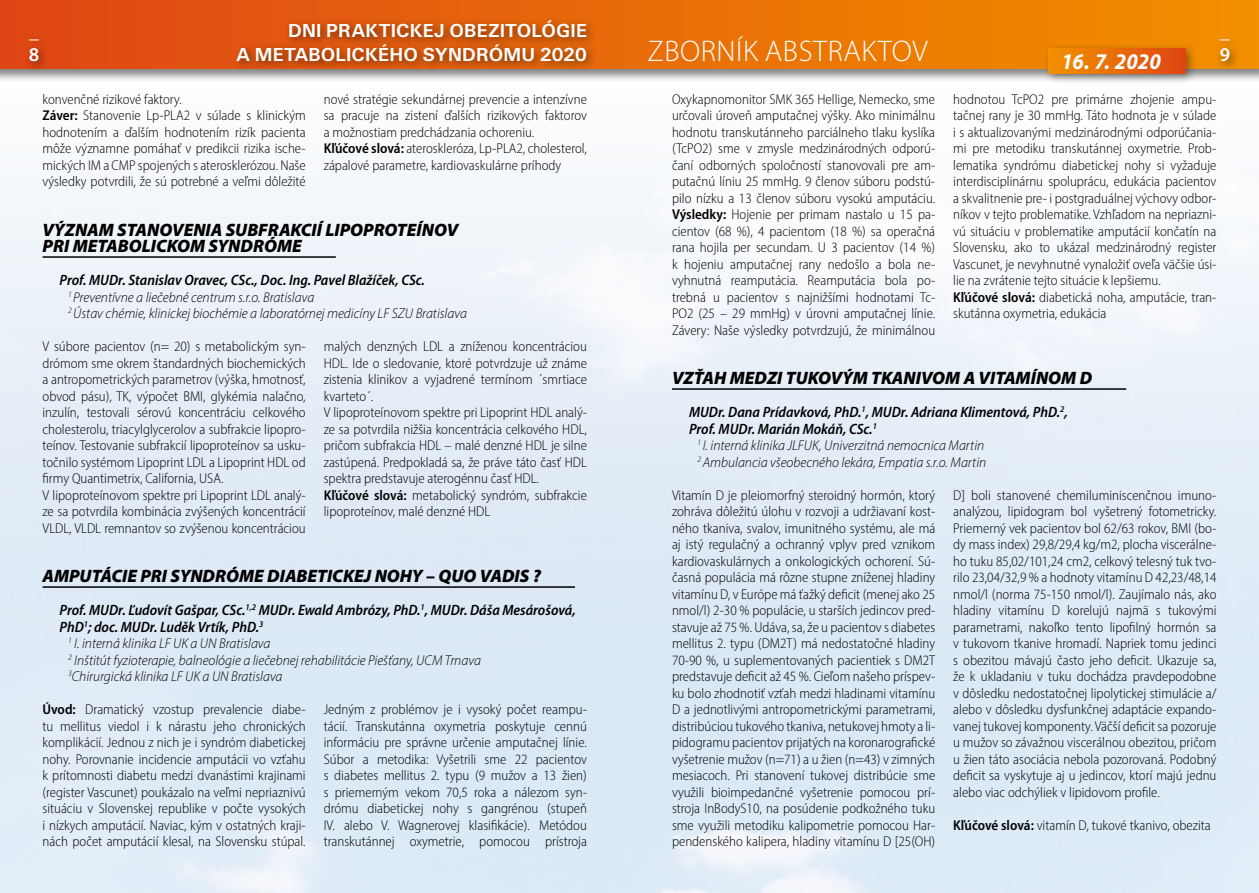
<style>
.page{position:relative;width:1259px;height:893px;background:#fff}
.page>*{position:absolute;margin:0;border:0;box-sizing:border-box;transform-origin:0 0}
.t1{font:300 30px "Myriad Pro";letter-spacing:.02em;color:#fff}
.t2{font:italic 700 semi-condensed 22.5px "Myriad Pro";color:#fff}
.t3{font:700 19.5px/23.4px "U001 DOT";letter-spacing:.04em;color:#fff;text-align:right}
.t4{font:600 19.5px/23.4px "Myriad Pro";color:#fff}
.t5{font:italic 900 18px/16.5px "Myriad Pro";color:#000}
.t6{font:italic 600 semi-condensed 15px/16.5px "Myriad Pro";color:#000}
.t7{font:300 semi-condensed 14.25px/16.5px "Myriad Pro";color:#000;text-align:justify}
.t8{font:italic 300 14.25px/16.5px "Myriad Pro";color:#000}
.s1{font-weight:600}
</style>
<div class="page">
<div style="left:0;top:0;width:1259px;height:82px;background:#000;opacity:.5"></div>
<div style="left:0;top:0;width:1259px;height:68px;background:linear-gradient(to right,#de4615,#f29000)"></div>
<div style="left:231px;top:15px;width:367px;height:56px;background:#000;opacity:.5"></div>
<div style="left:24px;top:34px;width:25px;height:38px;background:#000;opacity:.5"></div>
<div style="left:1215px;top:34px;width:25px;height:38px;background:#000;opacity:.5"></div>
<hr style="left:672px;top:388px;width:454px;height:2px;background:#000">
<hr style="left:43px;top:256px;width:293px;height:2px;background:#000">
<hr style="left:43px;top:586px;width:532px;height:2px;background:#000">
<div style="left:1043px;top:42px;width:154px;height:43px;background:#000;opacity:.4"></div>
<div style="left:1049px;top:48px;width:136px;height:26px;background:linear-gradient(to right,#f39100,#de4715)"></div>
<h3 class="t3" style="left:236px;top:19px;width:352px">DNI PRAKTICKEJ OBEZITOLÓGIE<br>A METABOLICKÉHO SYNDRÓMU 2020</h3>
<h1 class="t1" style="left:647px;top:33px;width:282px">ZBORNÍK ABSTRAKTOV</h1>
<h3 class="t4" style="left:29px;top:19px;width:12px">_<br>8</h3>
<h3 class="t4" style="left:1220px;top:19px;width:11px">_</h3>
<h3 class="t4" style="left:1219px;top:42px;width:12px">9</h3>
<h2 class="t2" style="left:1061px;top:47px;width:101px">16. 7. 2020</h2>
<p class="t7" style="left:43px;top:90px;width:265px;text-align:left">konvenčné rizikové faktory.<br><span class="s1">Záver:</span> Stanovenie Lp-PLA2 v súlade s klinickým hodnotením a ďalším hodnotením rizík pacienta môže významne pomáhať v predikcii rizika ische&shy;mických IM a CMP spojených s aterosklerózou. Naše výsledky potvrdili, že sú potrebné a veľmi dôležité</p>
<p class="t7" style="left:324px;top:90px;width:265px;text-align:left">nové stratégie sekundárnej prevencie a intenzívne sa pracuje na zistení ďalších rizikových faktorov a možnostiam predchádzania ochoreniu.<br><span class="s1">Kľúčové slová:</span> ateroskleróza, Lp-PLA2, cholesterol, zápalové parametre, kardiovaskulárne príhody</p>
<p class="t5" style="left:43px;top:220px;width:417px">VÝZNAM STANOVENIA SUBFRAKCIÍ LIPOPROTEÍNOV<br>PRI METABOLICKOM SYNDRÓME</p>
<p class="t6" style="left:60px;top:271px;width:367px">Prof. MUDr. Stanislav Oravec, CSc., Doc. Ing. Pavel Blažíček, CSc.</p>
<p class="t8" style="left:68px;top:288px;width:400px"><sup>1</sup> Preventívne a liečebné centrum s.r.o. Bratislava<br><sup>2</sup> Ústav chémie, klinickej biochémie a laboratórnej medicíny LF SZU Bratislava</p>
<p class="t7" style="left:43px;top:338px;width:265px;text-align:left">V súbore pacientov (n= 20) s metabolickým syn&shy;drómom sme okrem štandardných biochemických a antropometrických parametrov (výška, hmotnosť, obvod pásu), TK, výpočet BMI, glykémia nalačno, inzulín, testovali sérovú koncentráciu celkového cholesterolu, triacylglycerolov a subfrakcie lipopro&shy;teínov. Testovanie subfrakcií lipoproteínov sa usku&shy;točnilo systémom Lipoprint LDL a Lipoprint HDL od firmy Quantimetrix, California, USA.<br>V lipoproteínovom spektre pri Lipoprint LDL analý&shy;ze sa potvrdila kombinácia zvýšených koncentrácií VLDL, VLDL remnantov so zvýšenou koncentráciou</p>
<p class="t7" style="left:324px;top:338px;width:265px;text-align:left">malých denzných LDL a zníženou koncentráciou HDL. Ide o sledovanie, ktoré potvrdzuje už známe zistenia klinikov a vyjadrené termínom ´smrtiace kvarteto´.<br>V lipoproteínovom spektre pri Lipoprint HDL analý&shy;ze sa potvrdila nižšia koncentrácia celkového HDL, pričom subfrakcia HDL – malé denzné HDL je silne zastúpená. Predpokladá sa, že práve táto časť HDL spektra predstavuje aterogénnu časť HDL.<br><span class="s1">Kľúčové slová:</span> metabolický syndróm, subfrakcie lipoproteínov, malé denzné HDL</p>
<p class="t5" style="left:43px;top:567px;width:500px">AMPUTÁCIE PRI SYNDRÓME DIABETICKEJ NOHY – QUO VADIS ?</p>
<p class="t6" style="left:60px;top:601px;width:518px">Prof. MUDr. Ľudovít Gašpar, CSc.<sup>1,2</sup> MUDr. Ewald Ambrózy, PhD.<sup>1</sup>, MUDr. Dáša Mesárošová,<br>PhD<sup>1</sup>; doc. MUDr. Luděk Vrtík, PhD.<sup>3</sup></p>
<p class="t8" style="left:68px;top:635px;width:414px"><sup>1</sup> I. interná klinika LF UK a UN Bratislava<br><sup>2</sup> Inštitút fyzioterapie, balneológie a liečebnej rehabilitácie Piešťany, UCM Trnava<br><sup>3</sup>Chirurgická klinika LF UK a UN Bratislava</p>
<p class="t7" style="left:43px;top:701px;width:265px"><span class="s1">Úvod:</span> Dramatický vzostup prevalencie diabe&shy;tu mellitus viedol i k nárastu jeho chronických komplikácií. Jednou z nich je i syndróm diabetickej nohy. Porovnanie incidencie amputácii vo vzťahu k prítomnosti diabetu medzi dvanástimi krajinami (register Vascunet) poukázalo na veľmi nepriaznivú situáciu v Slovenskej republike v počte vysokých i nízkych amputácií. Naviac, kým v ostatných kraji&shy;nách počet amputácií klesal, na Slovensku stúpal.</p>
<p class="t7" style="left:324px;top:701px;width:265px">Jedným z problémov je i vysoký počet reampu&shy;tácií. Transkutánna oxymetria poskytuje cennú informáciu pre správne určenie amputačnej línie.<br>Súbor a metodika: Vyšetrili sme 22 pacientov s diabetes mellitus 2. typu (9 mužov a 13 žien) s priemerným vekom 70,5 roka a nálezom syn&shy;drómu diabetickej nohy s gangrénou (stupeň IV. alebo V. Wagnerovej klasifikácie). Metódou transkutánnej oxymetrie, pomocou prístroja</p>
<p class="t7" style="left:672px;top:90px;width:265px">Oxykapnomonitor SMK 365 Hellige, Nemecko, sme určovali úroveň amputačnej výšky. Ako minimálnu hodnotu transkutánneho parciálneho tlaku kyslíka (TcPO2) sme v zmysle medzinárodných odporú&shy;čaní odborných spoločností stanovovali pre am&shy;putačnú líniu 25 mmHg. 9 členov súboru podstú&shy;pilo nízku a 13 členov súboru vysokú amputáciu.<br><span class="s1">Výsledky:</span> Hojenie per primam nastalo u 15 pa&shy;cientov (68 %), 4 pacientom (18 %) sa operačná rana hojila per secundam. U 3 pacientov (14 %) k hojeniu amputačnej rany nedošlo a bola ne&shy;vyhnutná reamputácia. Reamputácia bola po&shy;trebná u pacientov s najnižšími hodnotami Tc-PO2 (25 – 29 mmHg) v úrovni amputačnej línie.<br>Závery: Naše výsledky potvrdzujú, že minimálnou</p>
<p class="t7" style="left:953px;top:90px;width:265px;text-align:left">hodnotou TcPO2 pre primárne zhojenie ampu&shy;tačnej rany je 30 mmHg. Táto hodnota je v súlade i s aktualizovanými medzinárodnými odporúčania&shy;mi pre metodiku transkutánnej oxymetrie. Prob&shy;lematika syndrómu diabetickej nohy si vyžaduje interdisciplinárnu spoluprácu, edukácia pacientov a skvalitnenie pre- i postgraduálnej výchovy odbor&shy;níkov v tejto problematike. Vzhľadom na nepriazni&shy;vú situáciu v problematike amputácií končatín na Slovensku, ako to ukázal medzinárodný register Vascunet, je nevyhnutné vynaložiť oveľa väčšie úsi&shy;lie na zvrátenie tejto situácie k lepšiemu.<br><span class="s1">Kľúčové slová:</span> diabetická noha, amputácie, tran&shy;skutánna oxymetria, edukácia</p>
<p class="t5" style="left:672px;top:369px;width:422px">VZŤAH MEDZI TUKOVÝM TKANIVOM A VITAMÍNOM D</p>
<p class="t6" style="left:689px;top:403px;width:380px">MUDr. Dana Prídavková, PhD.<sup>1</sup>, MUDr. Adriana Klimentová, PhD.<sup>2</sup>,<br>Prof. MUDr. Marián Mokáň, CSc.<sup>1</sup></p>
<p class="t8" style="left:697px;top:437px;width:290px"><sup>1</sup> I. interná klinika JLFUK, Univerzitná nemocnica Martin<br><sup>2</sup> Ambulancia všeobecného lekára, Empatia s.r.o. Martin</p>
<p class="t7" style="left:672px;top:486px;width:265px">Vitamín D je pleiomorfný steroidný hormón, ktorý zohráva dôležitú úlohu v rozvoji a udržiavaní kost&shy;ného tkaniva, svalov, imunitného systému, ale má aj istý regulačný a ochranný vplyv pred vznikom kardiovaskulárnych a onkologických ochorení. Sú&shy;časná populácia má rôzne stupne zníženej hladiny vitamínu D, v Európe má ťažký deficit (menej ako 25 nmol/l) 2-30 % populácie, u starších jedincov pred&shy;stavuje až 75 %. Udáva, sa, že u pacientov s diabetes mellitus 2. typu (DM2T) má nedostatočné hladiny 70-90 %, u suplementovaných pacientiek s DM2T predstavuje deficit až 45 %. Cieľom našeho príspev&shy;ku bolo zhodnotiť vzťah medzi hladinami vitamínu D a jednotlivými antropometrickými parametrami, distribúciou tukového tkaniva, netukovej hmoty a li&shy;pidogramu pacientov prijatých na koronarografické vyšetrenie mužov (n=71) a u žien (n=43) v zimných mesiacoch. Pri stanovení tukovej distribúcie sme využili bioimpedančné vyšetrenie pomocou prí&shy;stroja InBodyS10, na posúdenie podkožného tuku sme využili metodiku kalipometrie pomocou Har&shy;pendenského kalipera, hladiny vitamínu D [25(OH)</p>
<p class="t7" style="left:953px;top:486px;width:265px">D] boli stanovené chemiluminiscenčnou imuno&shy;analýzou, lipidogram bol vyšetrený fotometricky.<br>Priemerný vek pacientov bol 62/63 rokov, BMI (bo&shy;dy mass index) 29,8/29,4 kg/m2, plocha viscerálne&shy;ho tuku 85,02/101,24 cm2, celkový telesný tuk tvo&shy;rilo 23,04/32,9 % a hodnoty vitamínu D 42,23/48,14 nmol/l (norma 75-150 nmol/l). Zaujímalo nás, ako hladiny vitamínu D korelujú najmä s tukovými parametrami, nakoľko tento lipofilný hormón sa v tukovom tkanive hromadí. Napriek tomu jedinci s obezitou mávajú často jeho deficit. Ukazuje sa, že k ukladaniu v tuku dochádza pravdepodobne v dôsledku nedostatočnej lipolytickej stimulácie a/ alebo v dôsledku dysfunkčnej adaptácie expando&shy;vanej tukovej komponenty. Väčší deficit sa pozoruje u mužov so závažnou viscerálnou obezitou, pričom u žien táto asociácia nebola pozorovaná. Podobný deficit sa vyskytuje aj u jedincov, ktorí majú jednu alebo viac odchýliek v lipidovom profile.</p>
<p class="t7" style="left:953px;top:816px;width:259px"><span class="s1">Kľúčové slová:</span> vitamín D, tukové tkanivo, obezita</p>
</div>
